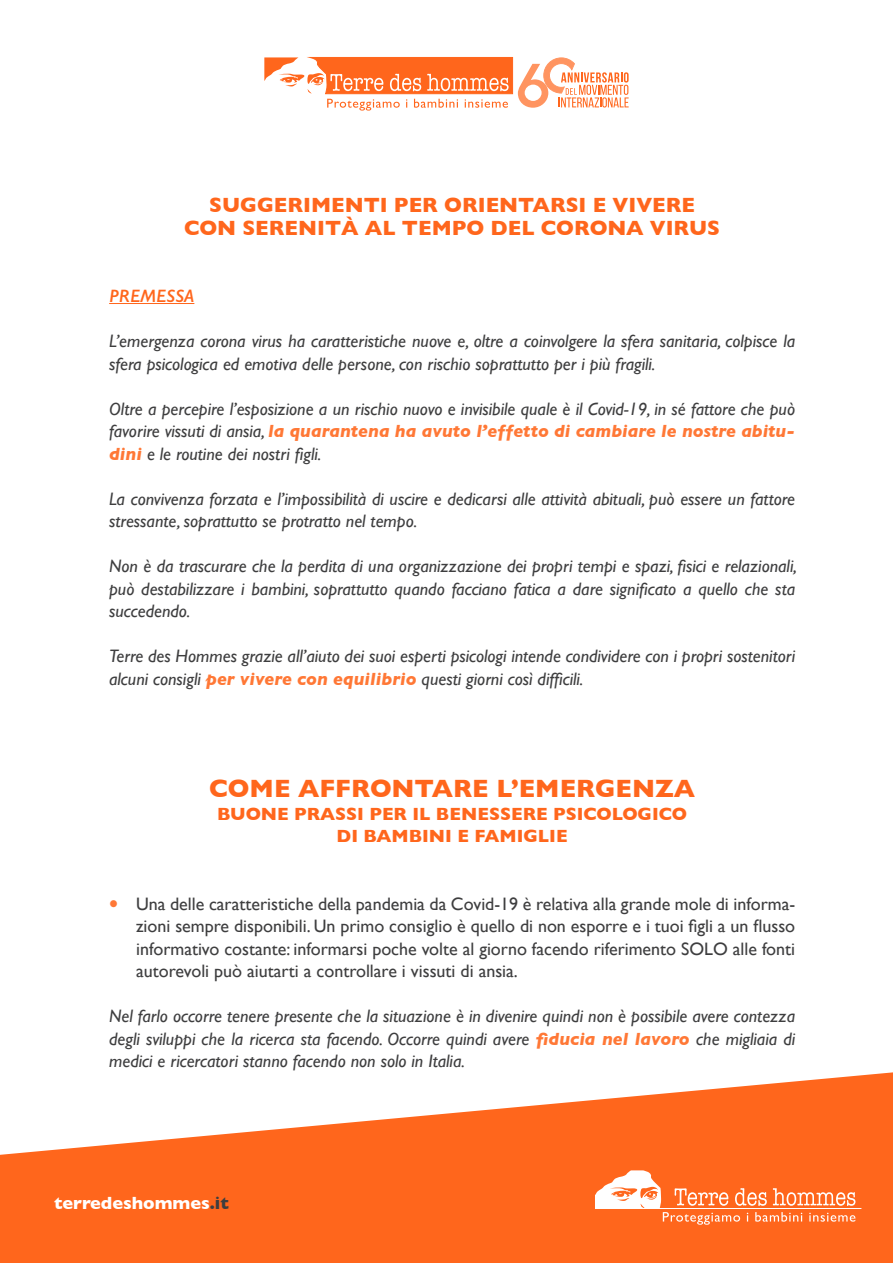
<style>
.page{position:relative;width:893px;height:1263px;background:#fff}
.page>*{position:absolute;margin:0;border:0;box-sizing:border-box;transform-origin:0 0}
.t1{font:700 25.5px "Gill Sans";color:#ff661c}
.t2{font:700 21px/22.5px "Gill Sans";color:#ff661c;text-align:center}
.t3{font:italic 18px/22.5px "Gill Sans";color:#3e3e3f}
.t4{font:18px/22.5px "Gill Sans";color:#3e3e3f;text-align:justify}
.t5{font:700 18px/22.5px "Gill Sans";color:#ff661c;text-align:center}
.t6{font:700 18px "Gill Sans";color:#fff}
.t7{font:italic 600 18px "Gill Sans";color:#ff661c}
.s1{font-style:inherit}
.s2{font-weight:700;color:#ff7836}
.s3{font-family:"Gotham Ultra";color:#ff7836}
.s4{color:#3e3e3f}
</style>
<div class="page">
<hr style="left:109px;top:303px;width:85px;height:1px;background:#ff661c">
<svg style="left:264px;top:57px;width:365px;height:54px"></svg>
<svg style="left:0;top:1072px;width:893px;height:191px;fill:#ff661c"></svg>
<svg style="left:595px;top:1170px;width:260px;height:55px;background:#ff874d"></svg>
<hr style="left:595px;top:1208px;width:266px;height:1px;background:#fff">
<p class="t2" style="left:184px;top:193px;width:537px">SUGGERIMENTI PER ORIENTARSI E VIVERE<br>CON SERENITÀ AL TEMPO DEL CORONA VIRUS</p>
<p class="t7" style="left:109px;top:285px;width:87px"><span class="s1">P</span>REMESSA</p>
<p class="t3" style="left:109px;top:330px;width:687px">L’emergenza corona virus ha caratteristiche nuove e, oltre a coinvolgere la sfera sanitaria, colpisce la sfera psicologica ed emotiva delle persone, con rischio soprattutto per i più fragili.</p>
<p class="t3" style="left:109px;top:397px;width:687px;text-align:justify">Oltre a percepire l’esposizione a un rischio nuovo e invisibile quale è il Covid-19, in sé fattore che può favorire vissuti di ansia, <span class="s2">la quarantena ha avuto l’effetto di cambiare le nostre abitu&shy;dini</span> e le routine dei nostri figli.</p>
<p class="t3" style="left:109px;top:487px;width:687px">La convivenza forzata e l’impossibilità di uscire e dedicarsi alle attività abituali, può essere un fattore stressante, soprattutto se protratto nel tempo.</p>
<p class="t3" style="left:109px;top:555px;width:689px;text-align:justify">Non è da trascurare che la perdita di una organizzazione dei propri tempi e spazi, fisici e relazionali, può destabilizzare i bambini, soprattutto quando facciano fatica a dare significato a quello che sta succedendo.</p>
<p class="t3" style="left:109px;top:645px;width:687px">Terre des Hommes grazie all’aiuto dei suoi esperti psicologi intende condividere con i propri sostenitori alcuni consigli <span class="s2">per vivere con equilibrio</span> questi giorni così difficili.</p>
<p class="t1" style="left:209px;top:768px;width:487px">COME AFFRONTARE L’EMERGENZA</p>
<p class="t5" style="left:217px;top:802px;width:472px">BUONE PRASSI PER IL BENESSERE PSICOLOGICO<br>DI BAMBINI E FAMIGLIE</p>
<p class="t4" style="left:136px;top:892px;width:660px;text-indent:-27px"><span class="s3">•</span> Una delle caratteristiche della pandemia da Covid-19 è relativa alla grande mole di informa&shy;zioni sempre disponibili. Un primo consiglio è quello di non esporre e i tuoi figli a un flusso informativo costante: informarsi poche volte al giorno facendo riferimento SOLO alle fonti autorevoli può aiutarti a controllare i vissuti di ansia.</p>
<p class="t3" style="left:109px;top:1005px;width:687px;text-align:justify">Nel farlo occorre tenere presente che la situazione è in divenire quindi non è possibile avere contezza degli sviluppi che la ricerca sta facendo. Occorre quindi avere <span class="s2">fiducia nel lavoro</span> che migliaia di medici e ricercatori stanno facendo non solo in Italia.</p>
<p class="t6" style="left:54px;top:1188px;width:176px">terredeshommes<span class="s4">.it</span></p>
</div>
